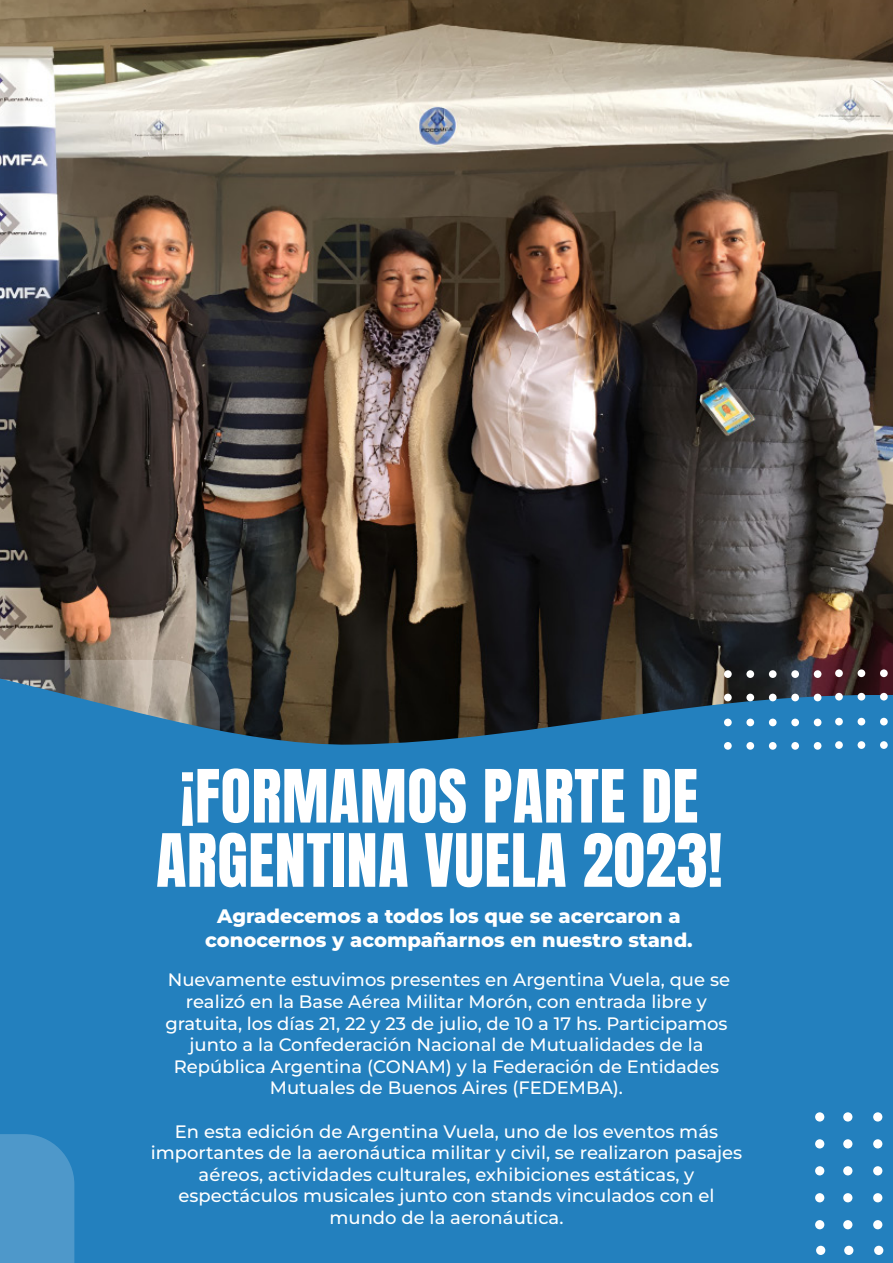
<style>
.page{position:relative;width:893px;height:1263px;background:#fff}
.page>*{position:absolute;margin:0;border:0;box-sizing:border-box;transform-origin:0 0}
.t1{font:62.4px/64.2px "Anton";letter-spacing:.01em;color:#fff;text-align:center}
.t2{font:800 19.5px/23.4px "Montserrat";color:#fff;text-align:center}
.t3{font:500 18px/21.6px "Montserrat";color:#fff;text-align:center}
</style>
<div class="page">
<img style="left:0;top:0;width:893px;height:673px">
<svg style="left:0;top:660px;width:220px;height:13px;background:#7d7974"></svg>
<svg style="left:0;top:673px;width:893px;height:590px;background:#247ab3"></svg>
<div style="left:724px;top:742px;width:8px;height:8px;background:#fff;border-radius:50%"></div>
<div style="left:746px;top:742px;width:8px;height:8px;background:#fff;border-radius:50%"></div>
<div style="left:769px;top:742px;width:8px;height:8px;background:#fff;border-radius:50%"></div>
<div style="left:791px;top:742px;width:8px;height:8px;background:#fff;border-radius:50%"></div>
<div style="left:814px;top:742px;width:7px;height:8px;background:#fff;border-radius:50%"></div>
<div style="left:724px;top:719px;width:8px;height:7px;background:#fff;border-radius:50%"></div>
<div style="left:746px;top:719px;width:8px;height:7px;background:#fff;border-radius:50%"></div>
<div style="left:769px;top:719px;width:8px;height:7px;background:#fff;border-radius:50%"></div>
<div style="left:791px;top:719px;width:8px;height:7px;background:#fff;border-radius:50%"></div>
<div style="left:814px;top:719px;width:7px;height:7px;background:#fff;border-radius:50%"></div>
<div style="left:724px;top:694px;width:8px;height:7px;background:#fff;border-radius:50%"></div>
<div style="left:746px;top:694px;width:8px;height:7px;background:#fff;border-radius:50%"></div>
<div style="left:769px;top:694px;width:8px;height:7px;background:#fff;border-radius:50%"></div>
<div style="left:791px;top:694px;width:8px;height:7px;background:#fff;border-radius:50%"></div>
<div style="left:814px;top:694px;width:7px;height:7px;background:#fff;border-radius:50%"></div>
<div style="left:724px;top:670px;width:8px;height:8px;background:#fff;border-radius:50%"></div>
<div style="left:746px;top:670px;width:8px;height:8px;background:#fff;border-radius:50%"></div>
<div style="left:769px;top:670px;width:8px;height:8px;background:#fff;border-radius:50%"></div>
<div style="left:791px;top:670px;width:8px;height:8px;background:#fff;border-radius:50%"></div>
<div style="left:814px;top:670px;width:7px;height:8px;background:#fff;border-radius:50%"></div>
<div style="left:835px;top:741px;width:8px;height:8px;background:#fff;border-radius:50%"></div>
<div style="left:858px;top:741px;width:7px;height:8px;background:#fff;border-radius:50%"></div>
<div style="left:880px;top:741px;width:8px;height:8px;background:#fff;border-radius:50%"></div>
<div style="left:835px;top:718px;width:8px;height:7px;background:#fff;border-radius:50%"></div>
<div style="left:858px;top:718px;width:7px;height:7px;background:#fff;border-radius:50%"></div>
<div style="left:880px;top:718px;width:8px;height:7px;background:#fff;border-radius:50%"></div>
<div style="left:835px;top:693px;width:8px;height:7px;background:#fff;border-radius:50%"></div>
<div style="left:858px;top:693px;width:7px;height:7px;background:#fff;border-radius:50%"></div>
<div style="left:880px;top:693px;width:8px;height:7px;background:#fff;border-radius:50%"></div>
<div style="left:835px;top:669px;width:8px;height:8px;background:#fff;border-radius:50%"></div>
<div style="left:858px;top:669px;width:7px;height:8px;background:#fff;border-radius:50%"></div>
<div style="left:880px;top:669px;width:8px;height:8px;background:#fff;border-radius:50%"></div>
<div style="left:0;top:1134px;width:74px;height:129px;background:#4e98ca"></div>
<div style="left:815px;top:1112px;width:9px;height:9px;background:#fff;border-radius:50%"></div>
<div style="left:815px;top:1139px;width:9px;height:9px;background:#fff;border-radius:50%"></div>
<div style="left:815px;top:1166px;width:9px;height:9px;background:#fff;border-radius:50%"></div>
<div style="left:815px;top:1193px;width:9px;height:9px;background:#fff;border-radius:50%"></div>
<div style="left:815px;top:1220px;width:9px;height:9px;background:#fff;border-radius:50%"></div>
<div style="left:843px;top:1112px;width:9px;height:9px;background:#fff;border-radius:50%"></div>
<div style="left:843px;top:1139px;width:9px;height:9px;background:#fff;border-radius:50%"></div>
<div style="left:843px;top:1166px;width:9px;height:9px;background:#fff;border-radius:50%"></div>
<div style="left:843px;top:1193px;width:9px;height:9px;background:#fff;border-radius:50%"></div>
<div style="left:843px;top:1220px;width:9px;height:9px;background:#fff;border-radius:50%"></div>
<div style="left:873px;top:1112px;width:9px;height:9px;background:#fff;border-radius:50%"></div>
<div style="left:873px;top:1139px;width:9px;height:9px;background:#fff;border-radius:50%"></div>
<div style="left:873px;top:1166px;width:9px;height:9px;background:#fff;border-radius:50%"></div>
<div style="left:873px;top:1193px;width:9px;height:9px;background:#fff;border-radius:50%"></div>
<div style="left:873px;top:1220px;width:9px;height:9px;background:#fff;border-radius:50%"></div>
<div style="left:816px;top:1246px;width:9px;height:9px;background:#fff;border-radius:50%"></div>
<div style="left:844px;top:1246px;width:9px;height:9px;background:#fff;border-radius:50%"></div>
<div style="left:874px;top:1246px;width:9px;height:9px;background:#fff;border-radius:50%"></div>
<h1 class="t1" style="left:156px;top:769px;width:568px">¡FORMAMOS PARTE DE<br>ARGENTINA VUELA 2023!</h1>
<p class="t2" style="left:205px;top:904px;width:489px">Agradecemos a todos los que se acercaron a conocernos y acompañarnos en nuestro stand.</p>
<p class="t3" style="left:165px;top:969px;width:566px">Nuevamente estuvimos presentes en Argentina Vuela, que se realizó en la Base Aérea Militar Morón, con entrada libre y gratuita, los días 21, 22 y 23 de julio, de 10 a 17 hs. Participamos junto a la Confederación Nacional de Mutualidades de la República Argentina (CONAM) y la Federación de Entidades Mutuales de Buenos Aires (FEDEMBA).</p>
<p class="t3" style="left:151px;top:1120px;width:593px">En esta edición de Argentina Vuela, uno de los eventos más importantes de la aeronáutica militar y civil, se realizaron pasajes aéreos, actividades culturales, exhibiciones estáticas, y espectáculos musicales junto con stands vinculados con el mundo de la aeronáutica.</p>
</div>
